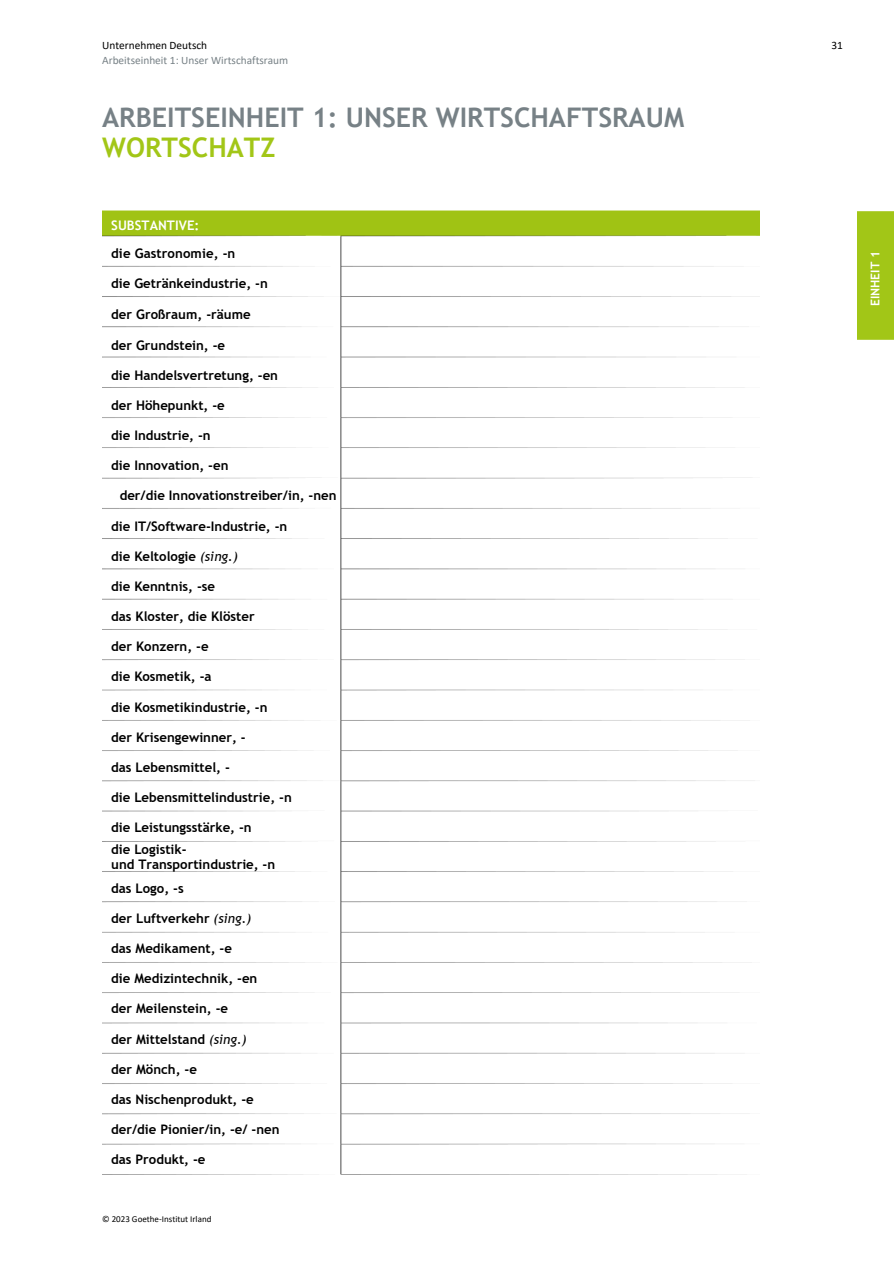
<style>
.page{position:relative;width:894px;height:1264px;background:#fff}
.page>*{position:absolute;margin:0;border:0;box-sizing:border-box;transform-origin:0 0}
.t1{font:700 27px/30.3px "Trebuchet MS";color:#778186}
.t2{font:700 13.2px/27.9px "Trebuchet MS";color:#000}
.t3{font:700 12px "Trebuchet MS";color:#fff}
.t4{font:11.4px/14.7px "Calibri";color:#778186}
.t5{font:11.4px "Calibri";color:#000}
.t6{font:9px "Calibri";color:#000}
.s1{color:#000}
.s2{color:#a2c617}
.s3{color:#fff}
.s4{font-weight:400;font-style:italic}
</style>
<div class="page">
<img style="left:102px;top:210px;width:657px;height:965px">
<div style="left:857px;top:212px;width:36px;height:127px;background:#a2c617"></div>
<h4 class="t4" style="left:102px;top:39px;width:188px"><span class="s1">Unternehmen Deutsch<br></span>Arbeitseinheit 1: Unser Wirtschaftsraum</h4>
<h1 class="t5" style="left:831px;top:40px;width:13px">31</h1>
<p class="t1" style="left:102px;top:102px;width:583px">ARBEITSEINHEIT 1: UNSER WIRTSCHAFTSRAUM<br><span class="s2">WORTSCHATZ</span></p>
<p class="t2" style="left:111px;top:211px;width:126px"><span class="s3">SUBSTANTIVE:<br></span>die Gastronomie, -n</p>
<p class="t2" style="left:111px;top:269px;width:158px">die Getränkeindustrie, -n</p>
<p class="t2" style="left:111px;top:301px;width:141px">der Großraum, -räume</p>
<p class="t2" style="left:111px;top:331px;width:115px">der Grundstein, -e</p>
<p class="t2" style="left:111px;top:361px;width:168px">die Handelsvertretung, -en</p>
<p class="t2" style="left:111px;top:391px;width:115px">der Höhepunkt, -e</p>
<p class="t2" style="left:111px;top:421px;width:101px">die Industrie, -n</p>
<p class="t2" style="left:111px;top:451px;width:119px">die Innovation, -en</p>
<p class="t2" style="left:120px;top:482px;width:218px">der/die Innovationstreiber/in, -nen</p>
<p class="t2" style="left:111px;top:512px;width:177px">die IT/Software-Industrie, -n</p>
<p class="t2" style="left:111px;top:542px;width:128px">die Keltologie <span class="s4">(sing.)</span></p>
<p class="t2" style="left:111px;top:572px;width:105px">die Kenntnis, -se</p>
<p class="t2" style="left:111px;top:602px;width:145px">das Kloster, die Klöster</p>
<p class="t2" style="left:111px;top:632px;width:99px">der Konzern, -e</p>
<p class="t2" style="left:111px;top:662px;width:102px">die Kosmetik, -a</p>
<p class="t2" style="left:111px;top:693px;width:158px">die Kosmetikindustrie, -n</p>
<p class="t2" style="left:111px;top:723px;width:136px">der Krisengewinner, -</p>
<p class="t2" style="left:111px;top:753px;width:120px">das Lebensmittel, -</p>
<p class="t2" style="left:111px;top:783px;width:182px">die Lebensmittelindustrie, -n</p>
<p class="t2" style="left:111px;top:816px;width:142px;line-height:22px">die Leistungsstärke, -n die Logistik-</p>
<p class="t2" style="left:111px;top:853px;width:165px;line-height:23.2px">und Transportindustrie, -n das Logo, -s</p>
<p class="t2" style="left:111px;top:904px;width:142px">der Luftverkehr <span class="s4">(sing.)</span></p>
<p class="t2" style="left:111px;top:934px;width:122px">das Medikament, -e</p>
<p class="t2" style="left:111px;top:964px;width:148px">die Medizintechnik, -en</p>
<p class="t2" style="left:111px;top:994px;width:118px">der Meilenstein, -e</p>
<p class="t2" style="left:111px;top:1024px;width:137px">der Mittelstand <span class="s4">(sing.)</span></p>
<p class="t2" style="left:111px;top:1054px;width:87px">der Mönch, -e</p>
<p class="t2" style="left:111px;top:1085px;width:144px">das Nischenprodukt, -e</p>
<p class="t2" style="left:111px;top:1115px;width:170px">der/die Pionier/in, -e/ -nen</p>
<p class="t2" style="left:111px;top:1145px;width:96px">das Produkt, -e</p>
<p class="t6" style="left:102px;top:1215px;width:111px">© 2023 Goethe-Institut Irland</p>
<p class="t3" style="left:868px;top:306px;width:56px;rotate:-90deg">EINHEIT 1</p>
</div>
